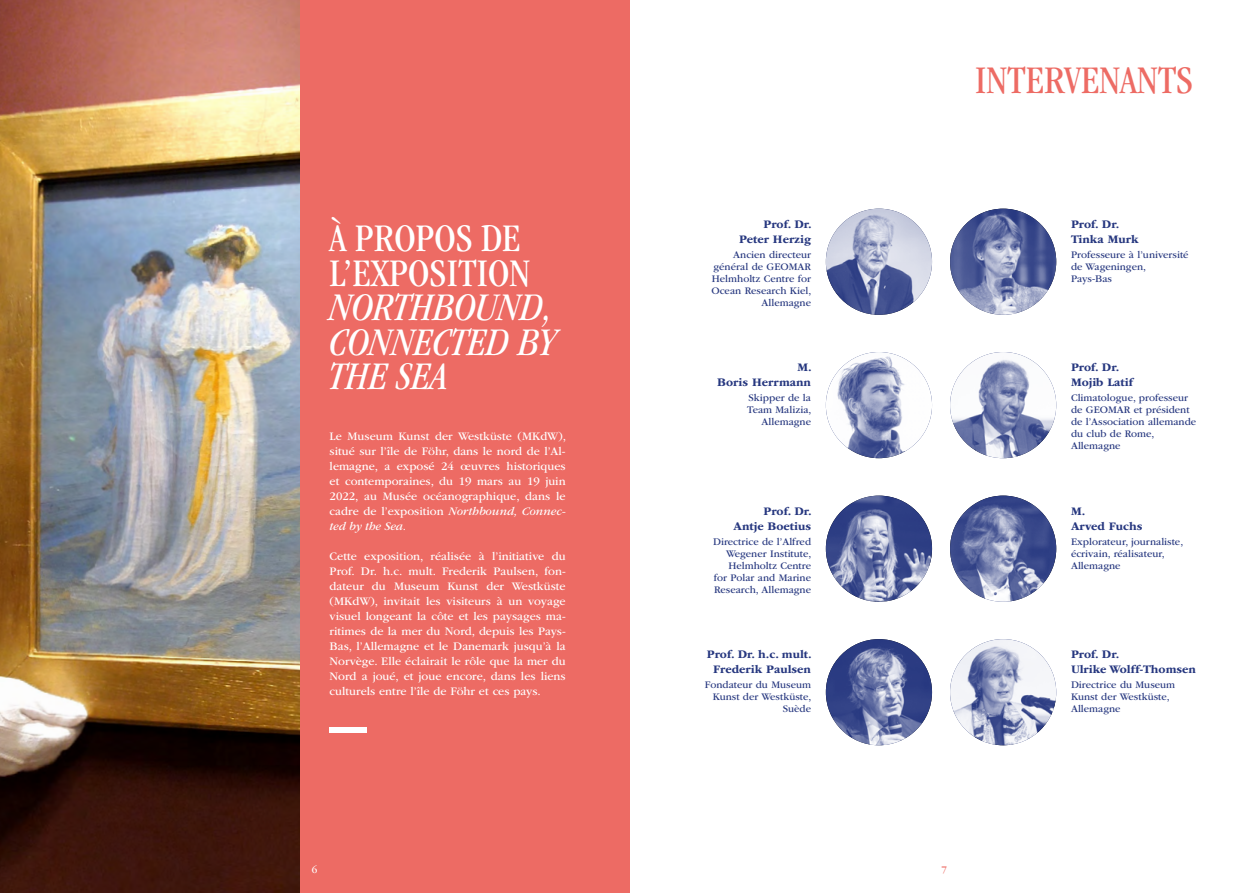
<style>
.page{position:relative;width:1259px;height:893px;background:#fff}
.page>*{position:absolute;margin:0;border:0;box-sizing:border-box;transform-origin:0 0}
.t1{font:italic condensed 40.5px/34.5px "ITC Garamond Std";color:#fff;text-align:justify}
.t2{font:condensed 40.5px/34.5px "ITC Garamond Std";color:#fff}
.t3{font:condensed 40.5px "ITC Garamond Std";color:#ed6b64}
.t4{font:12px/15px "ITC Garamond Std";color:#fff;text-align:justify}
.t5{font:700 12px/15px "ITC Garamond Std";color:#26377f}
.t6{font:10.5px/12px "ITC Garamond Std";color:#26377f}
.t7{font:10.5px "ITC Garamond Std";color:#fff}
.t8{font:10.5px "ITC Garamond Std";color:#ed6b64}
.s1{font-style:italic}
</style>
<div class="page">
<div style="left:279px;top:0;width:350px;height:893px;background:#ed6b64"></div>
<div style="left:329px;top:727px;width:37px;height:6px;background:#fff"></div>
<img style="left:950px;top:639px;width:106px;height:106px">
<img style="left:826px;top:639px;width:106px;height:106px">
<img style="left:950px;top:496px;width:106px;height:106px">
<img style="left:826px;top:496px;width:106px;height:106px">
<img style="left:950px;top:352px;width:106px;height:106px">
<img style="left:826px;top:352px;width:106px;height:106px">
<img style="left:826px;top:209px;width:106px;height:106px">
<img style="left:950px;top:209px;width:106px;height:106px">
<img style="left:0;top:0;width:300px;height:893px">
<h1 class="t2" style="left:330px;top:221px;width:202px">À PROPOS DE<br>L’EXPOSITION</h1>
<h1 class="t1" style="left:330px;top:290px;width:228px">NORTHBOUND, CONNECTED BY THE SEA</h1>
<p class="t4" style="left:330px;top:429px;width:238px">Le Museum Kunst der Westküste (MKdW), situé sur l’île de Föhr, dans le nord de l’Al&shy;lemagne, a exposé 24 œuvres historiques et contemporaines, du 19 mars au 19 juin 2022, au Musée océanographique, dans le cadre de l’exposition <span class="s1">Northbound, Connec&shy;ted by the Sea.</span></p>
<p class="t4" style="left:330px;top:549px;width:238px">Cette exposition, réalisée à l’initiative du Prof. Dr. h.c. mult. Frederik Paulsen, fon&shy;dateur du Museum Kunst der Westküste (MKdW), invitait les visiteurs à un voyage visuel longeant la côte et les paysages ma&shy;ritimes de la mer du Nord, depuis les Pays-Bas, l’Allemagne et le Danemark jusqu’à la Norvège. Elle éclairait le rôle que la mer du Nord a joué, et joue encore, dans les liens culturels entre l’île de Föhr et ces pays.</p>
<p class="t5" style="left:739px;top:216px;width:74px;text-align:right">Prof. Dr.<br>Peter Herzig</p>
<p class="t6" style="left:711px;top:248px;width:101px;text-align:right">Ancien directeur général de GEOMAR<br>Helmholtz Centre for<br>Ocean Research Kiel,<br>Allemagne</p>
<p class="t5" style="left:717px;top:360px;width:96px;text-align:right">M.<br>Boris Herrmann</p>
<p class="t6" style="left:747px;top:392px;width:66px;text-align:right">Skipper de la<br>Team Malizia,<br>Allemagne</p>
<p class="t5" style="left:733px;top:503px;width:80px;text-align:right">Prof. Dr.<br>Antje Boetius</p>
<p class="t6" style="left:713px;top:535px;width:100px;text-align:right">Directrice de l’Alfred<br>Wegener Institute,<br>Helmholtz Centre for Polar and Marine<br>Research, Allemagne</p>
<p class="t5" style="left:707px;top:647px;width:107px;text-align:center">Prof. Dr. h.c. mult.<br>Frederik Paulsen</p>
<p class="t6" style="left:705px;top:679px;width:108px;text-align:right">Fondateur du Museum<br>Kunst der Westküste,<br>Suède</p>
<h1 class="t3" style="left:974px;top:57px;width:220px">INTERVENANTS</h1>
<p class="t5" style="left:1071px;top:216px;width:69px">Prof. Dr.<br>Tinka Murk</p>
<p class="t6" style="left:1071px;top:248px;width:119px">Professeure à l’université de Wageningen,<br>Pays-Bas</p>
<p class="t5" style="left:1071px;top:360px;width:64px">Prof. Dr.<br>Mojib Latif</p>
<p class="t6" style="left:1071px;top:392px;width:127px">Climatologue, professeur de GEOMAR et président de l’Association allemande du club de Rome,<br>Allemagne</p>
<p class="t5" style="left:1071px;top:503px;width:73px">M.<br>Arved Fuchs</p>
<p class="t6" style="left:1071px;top:535px;width:114px">Explorateur, journaliste, écrivain, réalisateur,<br>Allemagne</p>
<p class="t5" style="left:1071px;top:647px;width:126px">Prof. Dr.<br>Ulrike Wolff-Thomsen</p>
<p class="t6" style="left:1071px;top:679px;width:106px">Directrice du Museum<br>Kunst der Westküste,<br>Allemagne</p>
<p class="t7" style="left:312px;top:864px;width:7px">6</p>
<p class="t8" style="left:941px;top:864px;width:7px">7</p>
</div>
